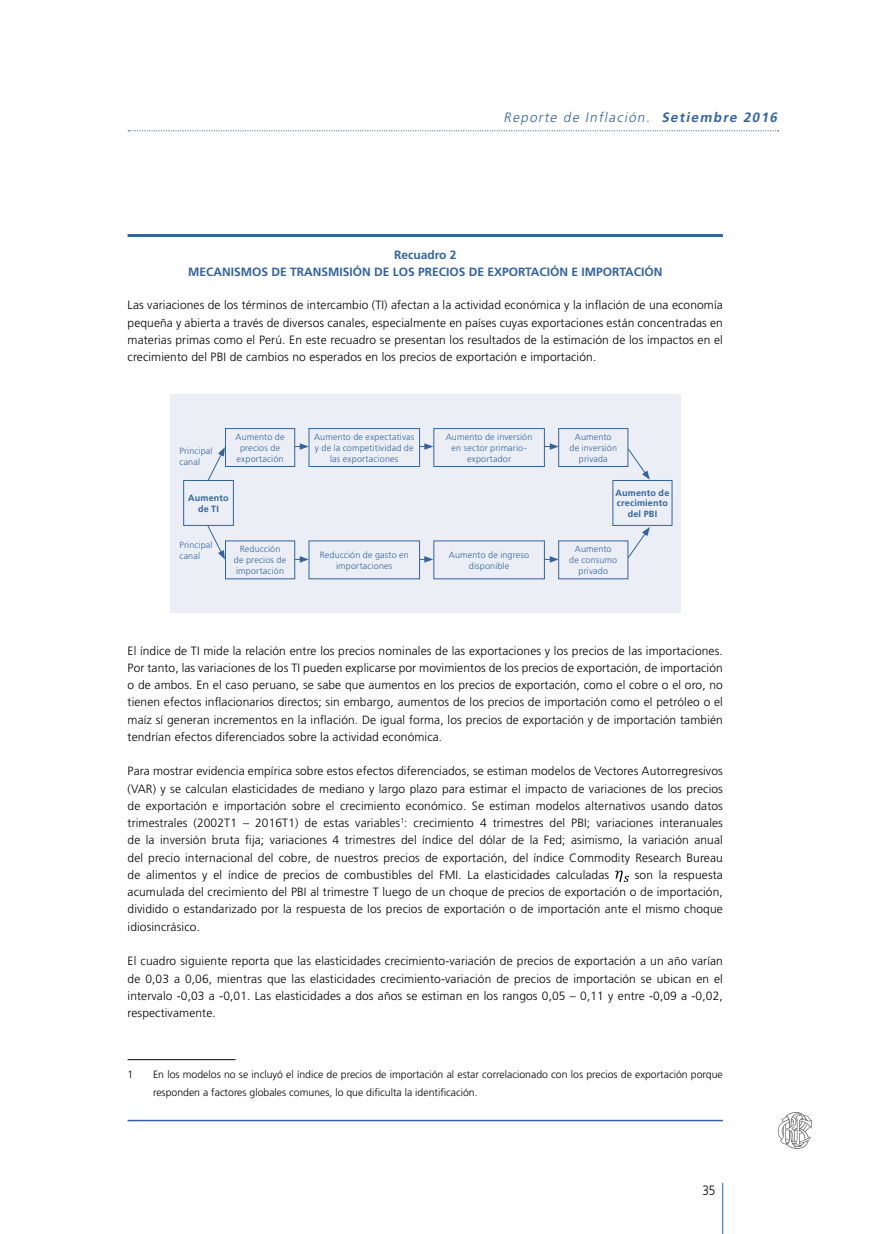
<style>
.page{position:relative;width:893px;height:1234px;background:#fff}
.page>*{position:absolute;margin:0;border:0;box-sizing:border-box;transform-origin:0 0}
.t1{font:italic 300 13.5px "Frutiger";color:#32639e}
.t2{font:300 13.5px "Frutiger";color:#000;scale:.88 1}
.t3{font:300 12px/17.2px "Frutiger";letter-spacing:.01em;color:#000;text-align:justify}
.t4{font:700 12px/16.5px "Frutiger";color:#32639e;text-align:center}
.t5{font:300 10.5px/18px "Frutiger";color:#000}
.t6{font:300 9px/10.8px "Frutiger";letter-spacing:.02em;color:#32639e;text-align:center}
.t7{font:700 9px/10.8px "Frutiger";letter-spacing:.025em;color:#32639e;text-align:center}
.s1{font-weight:700}
</style>
<div class="page">
<svg style="left:128px;top:130px;width:651px;height:1px"></svg>
<hr style="left:722px;top:1182px;width:1px;height:51px;background:#32639e">
<svg style="left:778px;top:1112px;width:34px;height:37px"></svg>
<svg style="left:615px;top:870px;width:14px;height:11px"></svg>
<hr style="left:128px;top:1059px;width:108px;height:1px;background:#000">
<hr style="left:128px;top:234px;width:595px;height:3px;background:#32639e">
<hr style="left:128px;top:1119px;width:595px;height:1px;background:#32639e">
<div style="left:170px;top:394px;width:510px;height:218px;background:#ebeff5"></div>
<div style="left:183px;top:480px;width:51px;height:45px;border:1px solid #32639e"></div>
<div style="left:225px;top:428px;width:70px;height:38px;border:1px solid #32639e"></div>
<div style="left:225px;top:540px;width:70px;height:39px;border:1px solid #32639e"></div>
<div style="left:558px;top:428px;width:70px;height:38px;border:1px solid #32639e"></div>
<div style="left:309px;top:428px;width:111px;height:38px;border:1px solid #32639e"></div>
<div style="left:434px;top:428px;width:111px;height:38px;border:1px solid #32639e"></div>
<svg style="left:207px;top:447px;width:18px;height:34px"></svg>
<svg style="left:207px;top:525px;width:18px;height:34px"></svg>
<svg style="left:628px;top:448px;width:22px;height:31px"></svg>
<svg style="left:628px;top:527px;width:22px;height:31px"></svg>
<svg style="left:295px;top:443px;width:14px;height:6px"></svg>
<svg style="left:295px;top:556px;width:14px;height:6px"></svg>
<svg style="left:419px;top:443px;width:14px;height:6px"></svg>
<svg style="left:419px;top:556px;width:14px;height:6px"></svg>
<svg style="left:545px;top:443px;width:14px;height:6px"></svg>
<svg style="left:545px;top:556px;width:14px;height:6px"></svg>
<p class="t1" style="left:504px;top:110px;width:278px">Reporte de Inflación. <span class="s1">Setiembre 2016</span></p>
<p class="t4" style="left:188px;top:246px;width:476px">Recuadro 2<br>MECANISMOS DE TRANSMISIÓN DE LOS PRECIOS DE EXPORTACIÓN E IMPORTACIÓN</p>
<p class="t3" style="left:128px;top:296px;width:597px">Las variaciones de los términos de intercambio (TI) afectan a la actividad económica y la inflación de una economía pequeña y abierta a través de diversos canales, especialmente en países cuyas exportaciones están concentradas en materias primas como el Perú. En este recuadro se presentan los resultados de la estimación de los impactos en el crecimiento del PBI de cambios no esperados en los precios de exportación e importación.</p>
<p class="t6" style="left:179px;top:445px;width:35px;text-align:left">Principal canal</p>
<p class="t6" style="left:236px;top:431px;width:50px">Aumento de precios de exportación</p>
<p class="t6" style="left:314px;top:431px;width:102px">Aumento de expectativas y de la competitividad de las exportaciones</p>
<p class="t6" style="left:446px;top:431px;width:88px">Aumento de inversión en sector primario&shy;exportador</p>
<p class="t6" style="left:570px;top:431px;width:49px">Aumento de inversión privada</p>
<p class="t7" style="left:188px;top:492px;width:42px">Aumento de TI</p>
<p class="t7" style="left:616px;top:487px;width:55px">Aumento de crecimiento del PBI</p>
<p class="t6" style="left:179px;top:540px;width:35px;text-align:left">Principal canal</p>
<p class="t6" style="left:234px;top:544px;width:54px">Reducción de precios de importación</p>
<p class="t6" style="left:320px;top:549px;width:91px">Reducción de gasto en importaciones</p>
<p class="t6" style="left:449px;top:549px;width:82px">Aumento de ingreso disponible</p>
<p class="t6" style="left:569px;top:544px;width:49px">Aumento de consumo privado</p>
<p class="t3" style="left:128px;top:641px;width:597px">El índice de TI mide la relación entre los precios nominales de las exportaciones y los precios de las importaciones.<br>Por tanto, las variaciones de los TI pueden explicarse por movimientos de los precios de exportación, de importación o de ambos. En el caso peruano, se sabe que aumentos en los precios de exportación, como el cobre o el oro, no tienen efectos inflacionarios directos; sin embargo, aumentos de los precios de importación como el petróleo o el maíz sí generan incrementos en la inflación. De igual forma, los precios de exportación y de importación también tendrían efectos diferenciados sobre la actividad económica.</p>
<p class="t3" style="left:128px;top:762px;width:597px">Para mostrar evidencia empírica sobre estos efectos diferenciados, se estiman modelos de Vectores Autorregresivos (VAR) y se calculan elasticidades de mediano y largo plazo para estimar el impacto de variaciones de los precios de exportación e importación sobre el crecimiento económico. Se estiman modelos alternativos usando datos trimestrales (2002T1 – 2016T1) de estas variables<sup>1</sup>: crecimiento 4 trimestres del PBI; variaciones interanuales de la inversión bruta fija; variaciones 4 trimestres del índice del dólar de la Fed; asimismo, la variación anual del precio internacional del cobre, de nuestros precios de exportación, del índice Commodity Research Bureau de alimentos y el índice de precios de combustibles del FMI. La elasticidades calculadas</p>
<p class="t3" style="left:128px;top:866px;width:597px;text-indent:507px">son la respuesta acumulada del crecimiento del PBI al trimestre T luego de un choque de precios de exportación o de importación, dividido o estandarizado por la respuesta de los precios de exportación o de importación ante el mismo choque idiosincrásico.</p>
<p class="t3" style="left:128px;top:952px;width:597px">El cuadro siguiente reporta que las elasticidades crecimiento-variación de precios de exportación a un año varían de 0,03 a 0,06, mientras que las elasticidades crecimiento-variación de precios de importación se ubican en el intervalo -0,03 a -0,01. Las elasticidades a dos años se estiman en los rangos 0,05 – 0,11 y entre -0,09 a -0,02, respectivamente.</p>
<p class="t5" style="left:128px;top:1064px;width:7px">1</p>
<p class="t5" style="left:153px;top:1064px;width:571px">En los modelos no se incluyó el índice de precios de importación al estar correlacionado con los precios de exportación porque responden a factores globales comunes, lo que dificulta la identificación.</p>
<p class="t2" style="left:702px;top:1182px;width:16px">35</p>
</div>
